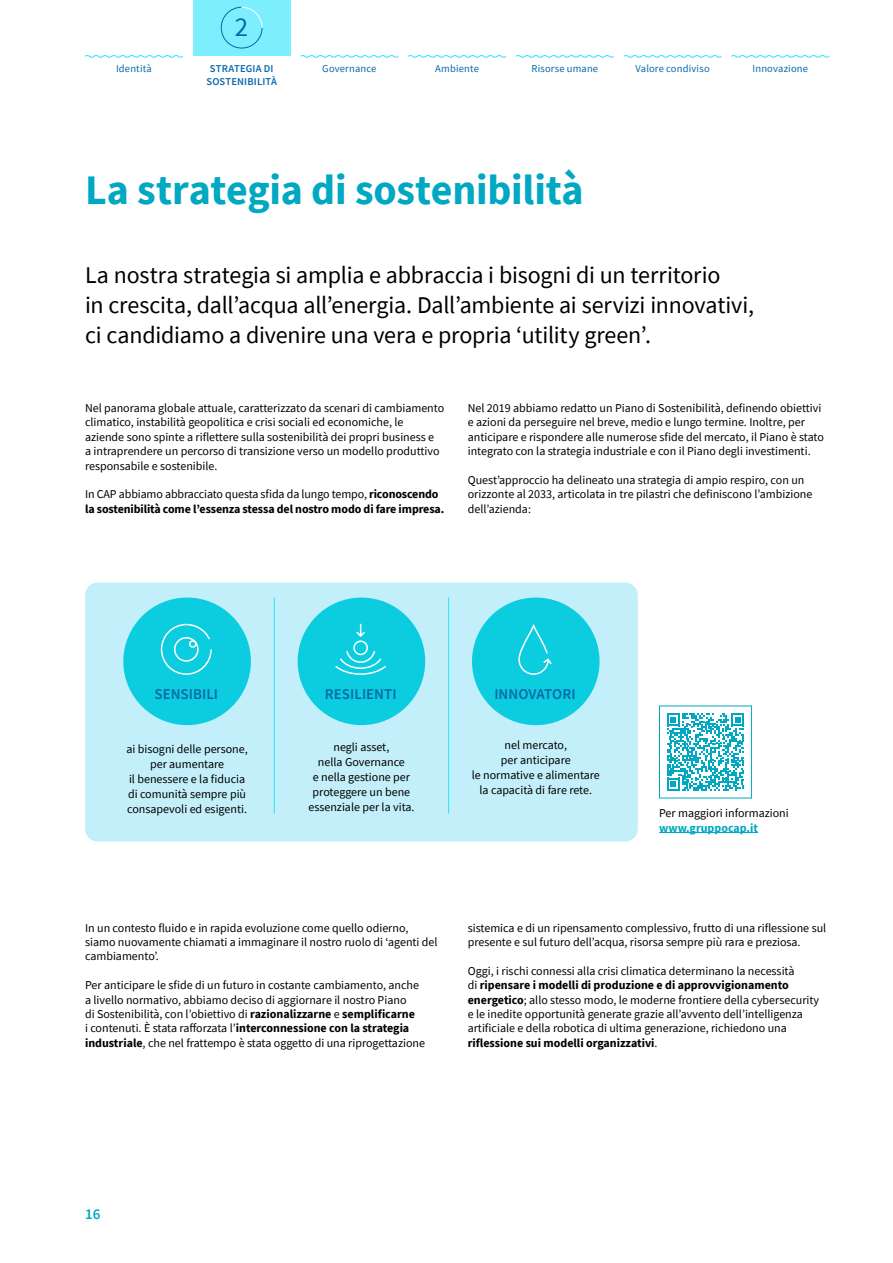
<style>
.page{position:relative;width:893px;height:1263px;background:#fff}
.page>*{position:absolute;margin:0;border:0;box-sizing:border-box;transform-origin:0 0}
.t1{font:700 42px "Source Sans Pro";letter-spacing:-.005em;color:#00a8c2}
.t2{font:27px "Source Sans Pro";color:#0768a9}
.t3{font:24px/30px "Source Sans Pro";letter-spacing:-.01em;color:#000}
.t4{font:600 15px "Source Sans Pro";letter-spacing:.005em;color:#0768a9}
.t5{font:600 15px "Source Sans Pro";color:#00a8c2}
.t6{font:12px/14.4px "Source Sans Pro";color:#000}
.t7{font:700 12px/14.4px "Source Sans Pro";letter-spacing:-.01em;color:#000}
.t8{font:700 12px "Source Sans Pro";color:#00a8c2}
.t9{font:10.5px "Source Sans Pro";letter-spacing:.015em;color:#0768a9}
.t10{font:600 10.5px/13.5px "Source Sans Pro";letter-spacing:.015em;color:#0768a9;text-align:center}
.s1{font-weight:400}
.s2{font-weight:700}
</style>
<div class="page">
<div style="left:193px;top:0;width:98px;height:55px;background:#7ceefd"></div>
<svg style="left:85px;top:55px;width:98px;height:3px"></svg>
<svg style="left:300px;top:55px;width:99px;height:3px"></svg>
<svg style="left:408px;top:55px;width:99px;height:3px"></svg>
<svg style="left:515px;top:55px;width:99px;height:3px"></svg>
<svg style="left:623px;top:55px;width:99px;height:3px"></svg>
<svg style="left:731px;top:55px;width:99px;height:3px"></svg>
<svg style="left:220px;top:6px;width:43px;height:43px"></svg>
<hr style="left:659px;top:832px;width:99px;height:1px;background:#00a8c2">
<div style="left:659px;top:705px;width:93px;height:93px;border:1px solid #00a8c2"></div>
<div style="left:85px;top:582px;width:553px;height:259px;background:#c2effa;border-radius:13px"></div>
<hr style="left:274px;top:597px;width:1px;height:217px;background:#24e3fb">
<hr style="left:448px;top:597px;width:1px;height:217px;background:#24e3fb">
<div style="left:123px;top:597px;width:128px;height:128px;background:#0bcddf;border-radius:50%"></div>
<svg style="left:160px;top:623px;width:52px;height:52px"></svg>
<div style="left:298px;top:597px;width:127px;height:128px;background:#0bcddf;border-radius:50%"></div>
<svg style="left:335px;top:623px;width:51px;height:52px"></svg>
<div style="left:472px;top:597px;width:128px;height:128px;background:#0bcddf;border-radius:50%"></div>
<svg style="left:518px;top:624px;width:34px;height:51px"></svg>
<svg style="left:667px;top:713px;width:77px;height:78px"></svg>
<h2 class="t2" style="left:235px;top:10px;width:15px">2</h2>
<p class="t9" style="left:116px;top:61px;width:37px">Identità</p>
<p class="t9" style="left:322px;top:61px;width:56px">Governance</p>
<p class="t9" style="left:435px;top:61px;width:45px">Ambiente</p>
<p class="t9" style="left:532px;top:61px;width:68px">Risorse umane</p>
<p class="t9" style="left:635px;top:61px;width:76px">Valore condiviso</p>
<p class="t9" style="left:753px;top:61px;width:57px">Innovazione</p>
<p class="t10" style="left:206px;top:61px;width:72px">STRATEGIA DI<br>SOSTENIBILITÀ</p>
<h1 class="t1" style="left:85px;top:162px;width:500px">La strategia di sostenibilità</h1>
<h3 class="t3" style="left:85px;top:260px;width:670px">La nostra strategia si amplia e abbraccia i bisogni di un territorio<br>in crescita, dall’acqua all’energia. Dall’ambiente ai servizi innovativi, ci candidiamo a divenire una vera e propria ‘utility green’.</h3>
<p class="t6" style="left:85px;top:401px;width:361px">Nel panorama globale attuale, caratterizzato da scenari di cambiamento climatico, instabilità geopolitica e crisi sociali ed economiche, le aziende sono spinte a riflettere sulla sostenibilità dei propri business e<br>a intraprendere un percorso di transizione verso un modello produttivo responsabile e sostenibile.</p>
<p class="t7" style="left:85px;top:487px;width:361px"><span class="s1">In CAP abbiamo abbracciato questa sfida da lungo tempo,</span> riconoscendo la sostenibilità come l’essenza stessa del nostro modo di fare impresa.</p>
<p class="t6" style="left:468px;top:401px;width:358px">Nel 2019 abbiamo redatto un Piano di Sostenibilità, definendo obiettivi e azioni da perseguire nel breve, medio e lungo termine. Inoltre, per anticipare e rispondere alle numerose sfide del mercato, il Piano è stato integrato con la strategia industriale e con il Piano degli investimenti.</p>
<p class="t6" style="left:468px;top:473px;width:346px">Quest’approccio ha delineato una strategia di ampio respiro, con un orizzonte al 2033, articolata in tre pilastri che definiscono l’ambizione dell’azienda:</p>
<p class="t4" style="left:154px;top:684px;width:65px">SENSIBILI</p>
<p class="t4" style="left:325px;top:684px;width:73px">RESILIENTI</p>
<p class="t4" style="left:494px;top:684px;width:83px">INNOVATORI</p>
<p class="t6" style="left:126px;top:741px;width:123px;line-height:15px;text-align:center">ai bisogni delle persone, per aumentare<br>il benessere e la fiducia di comunità sempre più consapevoli ed esigenti.</p>
<p class="t6" style="left:308px;top:739px;width:108px;line-height:15px;text-align:center">negli asset,<br>nella Governance<br>e nella gestione per proteggere un bene essenziale per la vita.</p>
<p class="t6" style="left:472px;top:738px;width:130px;line-height:15px;text-align:center">nel mercato,<br>per anticipare<br>le normative e alimentare la capacità di fare rete.</p>
<p class="t6" style="left:659px;top:806px;width:131px">Per maggiori informazioni</p>
<p class="t8" style="left:659px;top:819px;width:101px">www.gruppocap.it</p>
<p class="t6" style="left:85px;top:920px;width:354px">In un contesto fluido e in rapida evoluzione come quello odierno, siamo nuovamente chiamati a immaginare il nostro ruolo di ‘agenti del cambiamento’.</p>
<p class="t6" style="left:85px;top:978px;width:342px">Per anticipare le sfide di un futuro in costante cambiamento, anche a livello normativo, abbiamo deciso di aggiornare il nostro Piano<br>di Sostenibilità, con l’obiettivo di <span class="s2">razionalizzarne</span> e <span class="s2">semplificarne<br></span>i contenuti. È stata rafforzata l’<span class="s2">interconnessione con la strategia industriale</span>, che nel frattempo è stata oggetto di una riprogettazione</p>
<p class="t6" style="left:468px;top:920px;width:360px">sistemica e di un ripensamento complessivo, frutto di una riflessione sul presente e sul futuro dell’acqua, risorsa sempre più rara e preziosa.</p>
<p class="t6" style="left:468px;top:963px;width:353px">Oggi, i rischi connessi alla crisi climatica determinano la necessità<br>di <span class="s2">ripensare i modelli di produzione e di approvvigionamento energetico</span>; allo stesso modo, le moderne frontiere della cybersecurity e le inedite opportunità generate grazie all’avvento dell’intelligenza artificiale e della robotica di ultima generazione, richiedono una <span class="s2">riflessione sui modelli organizzativi</span>.</p>
<p class="t5" style="left:85px;top:1204px;width:17px">16</p>
</div>
